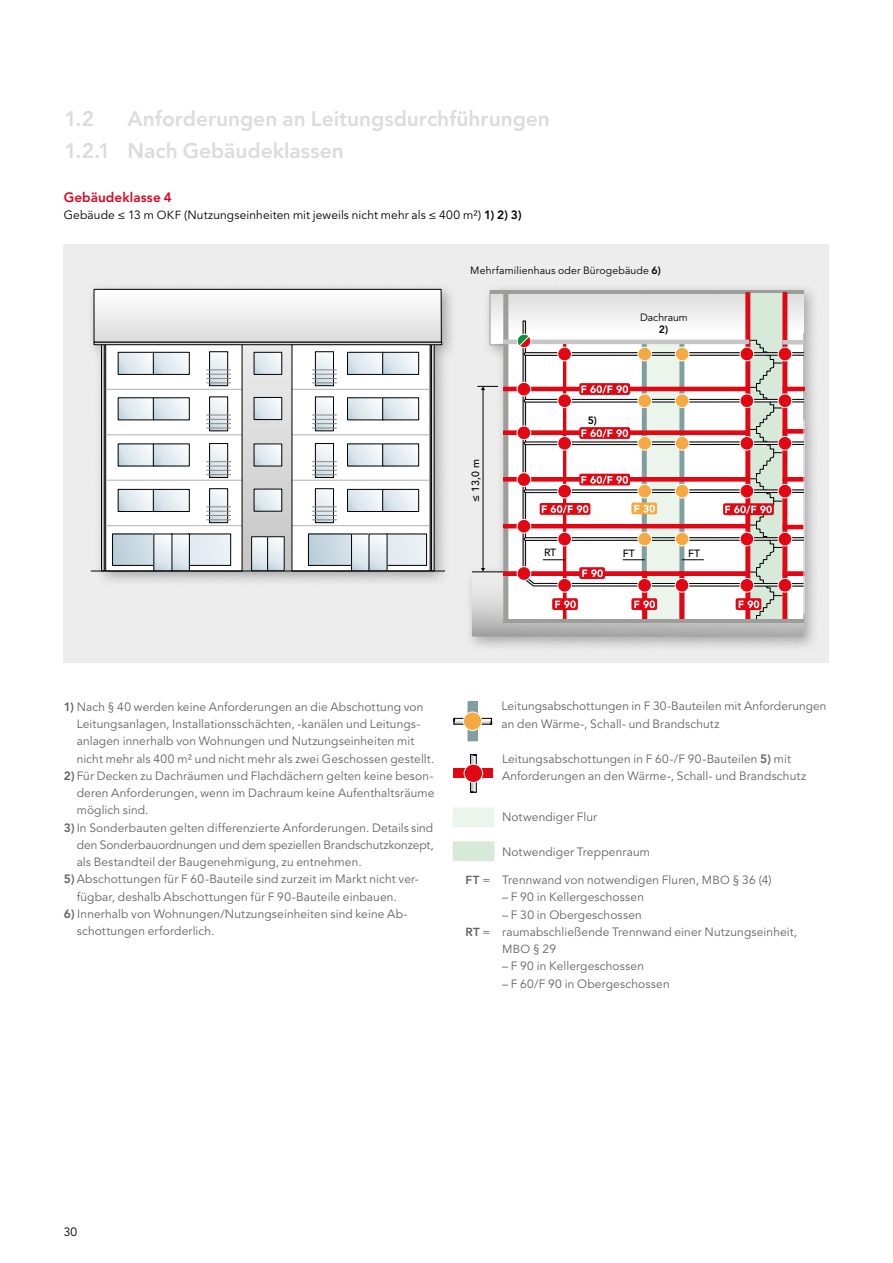
<style>
.page{position:relative;width:893px;height:1263px;background:#fff}
.page>*{position:absolute;margin:0;border:0;box-sizing:border-box;transform-origin:0 0}
.t1{font:800 21px/32.5px "Avenir LT Pro";color:#dddcdc}
.t2{font:800 13.5px "Avenir LT Pro";letter-spacing:.01em;color:#db0626}
.t3{font:12px/17.2px "Avenir LT Pro";letter-spacing:.01em;color:#646363}
.t4{font:12px "Avenir LT Pro";letter-spacing:.01em;color:#000}
.t5{font:11.7px "Avenir LT Pro";color:#646363}
.t6{font:10.5px "Avenir LT Pro";letter-spacing:.015em;color:#000}
.t7{font:500 10.5px "Avenir LT Pro";color:#000}
.t8{font:800 10.5px "Avenir LT Pro";color:#000}
.s1{font-size:11.7px}
.s2{font-weight:800}
.s3{font-weight:800;font-size:11.7px}
.s4{font-size:12px}
</style>
<div class="page">
<div style="left:64px;top:245px;width:765px;height:418px;background:#ededed"></div>
<div style="left:453px;top:807px;width:42px;height:20px;background:#ebf5ec"></div>
<div style="left:453px;top:841px;width:42px;height:20px;background:#d7ead9;border:2px solid #d7ead9"></div>
<svg style="left:453px;top:718px;width:39px;height:7px"></svg>
<div style="left:468px;top:702px;width:9px;height:39px;background:#809fa5"></div>
<div style="left:468px;top:701px;width:9px;height:40px;border:1px solid #829e92"></div>
<div style="left:463px;top:712px;width:19px;height:18px;background:#f7a941;border-radius:50%"></div>
<div style="left:463px;top:712px;width:19px;height:19px;border:1px solid #fff;border-radius:50%"></div>
<svg style="left:470px;top:754px;width:7px;height:39px"></svg>
<div style="left:454px;top:769px;width:39px;height:9px;background:#e30613"></div>
<div style="left:464px;top:764px;width:19px;height:18px;background:#e30613;border-radius:50%"></div>
<div style="left:464px;top:764px;width:19px;height:19px;border:1px solid #fff;border-radius:50%"></div>
<div style="left:84px;top:281px;width:376px;height:306px;background:#000;opacity:.3"></div>
<svg style="left:90px;top:289px;width:355px;height:282px"></svg>
<svg style="left:244px;top:346px;width:46px;height:223px"></svg>
<svg style="left:256px;top:354px;width:24px;height:19px"></svg>
<div style="left:254px;top:352px;width:28px;height:23px;border:1px solid #000"></div>
<svg style="left:256px;top:446px;width:24px;height:18px"></svg>
<svg style="left:256px;top:399px;width:24px;height:19px"></svg>
<div style="left:254px;top:397px;width:28px;height:23px;border:1px solid #000"></div>
<svg style="left:256px;top:491px;width:24px;height:18px"></svg>
<svg style="left:317px;top:353px;width:15px;height:17px"></svg>
<div style="left:315px;top:351px;width:19px;height:35px;border:1px solid #000"></div>
<svg style="left:317px;top:445px;width:15px;height:31px"></svg>
<div style="left:315px;top:443px;width:19px;height:35px;border:1px solid #000"></div>
<svg style="left:317px;top:399px;width:15px;height:16px"></svg>
<div style="left:315px;top:397px;width:19px;height:34px;border:1px solid #000"></div>
<svg style="left:317px;top:490px;width:15px;height:31px"></svg>
<div style="left:315px;top:488px;width:19px;height:35px;border:1px solid #000"></div>
<svg style="left:312px;top:370px;width:25px;height:14px"></svg>
<svg style="left:312px;top:461px;width:25px;height:14px"></svg>
<svg style="left:312px;top:415px;width:25px;height:14px"></svg>
<svg style="left:312px;top:507px;width:25px;height:13px"></svg>
<svg style="left:253px;top:538px;width:13px;height:31px"></svg>
<div style="left:251px;top:536px;width:17px;height:35px;border:1px solid #000"></div>
<svg style="left:269px;top:538px;width:13px;height:31px"></svg>
<div style="left:267px;top:536px;width:17px;height:35px;border:1px solid #000"></div>
<svg style="left:120px;top:354px;width:32px;height:19px"></svg>
<div style="left:118px;top:352px;width:36px;height:23px;border:1px solid #000"></div>
<div style="left:347px;top:352px;width:36px;height:22px;background:linear-gradient(to right,#cfdde6,#f7f9fb)"></div>
<div style="left:347px;top:352px;width:37px;height:23px;border:1px solid #000"></div>
<svg style="left:120px;top:400px;width:32px;height:18px"></svg>
<div style="left:347px;top:398px;width:36px;height:22px;background:linear-gradient(to right,#cedde6,#f7f9fb)"></div>
<svg style="left:120px;top:491px;width:32px;height:19px"></svg>
<div style="left:118px;top:489px;width:36px;height:23px;border:1px solid #000"></div>
<div style="left:347px;top:489px;width:36px;height:22px;background:linear-gradient(to right,#cfdde6,#f7f9fb)"></div>
<div style="left:347px;top:489px;width:37px;height:23px;border:1px solid #000"></div>
<svg style="left:120px;top:446px;width:32px;height:18px"></svg>
<div style="left:347px;top:444px;width:36px;height:22px;background:linear-gradient(to right,#cedde6,#f7f9fb)"></div>
<div style="left:153px;top:352px;width:36px;height:22px;background:linear-gradient(to right,#cfdee7,#f7fafb)"></div>
<div style="left:153px;top:352px;width:37px;height:23px;border:1px solid #000"></div>
<svg style="left:384px;top:354px;width:33px;height:19px"></svg>
<div style="left:382px;top:352px;width:37px;height:23px;border:1px solid #000"></div>
<div style="left:153px;top:398px;width:36px;height:22px;background:linear-gradient(to right,#d0dee7,#f7fafb)"></div>
<div style="left:153px;top:398px;width:37px;height:22px;border:1px solid #000"></div>
<svg style="left:384px;top:400px;width:33px;height:18px"></svg>
<div style="left:382px;top:398px;width:37px;height:22px;border:1px solid #000"></div>
<div style="left:153px;top:489px;width:36px;height:22px;background:linear-gradient(to right,#cfdee7,#f7fafb)"></div>
<div style="left:153px;top:489px;width:37px;height:23px;border:1px solid #000"></div>
<svg style="left:384px;top:491px;width:33px;height:19px"></svg>
<div style="left:382px;top:489px;width:37px;height:23px;border:1px solid #000"></div>
<div style="left:153px;top:444px;width:36px;height:22px;background:linear-gradient(to right,#d0dee7,#f7fafb)"></div>
<div style="left:153px;top:444px;width:37px;height:22px;border:1px solid #000"></div>
<svg style="left:384px;top:446px;width:33px;height:18px"></svg>
<div style="left:382px;top:444px;width:37px;height:22px;border:1px solid #000"></div>
<div style="left:464px;top:282px;width:356px;height:370px;background:#000;opacity:.3"></div>
<hr style="left:804px;top:420px;width:1px;height:194px;background:#fff">
<svg style="left:472px;top:290px;width:332px;height:347px"></svg>
<h1 class="t1" style="left:65px;top:102px;width:487px;text-indent:63px">Anforderungen an Leitungsdurchführungen<br>1.2.1 Nach Gebäudeklassen</h1>
<p class="t2" style="left:64px;top:189px;width:110px">Gebäudeklasse 4</p>
<p class="t4" style="left:64px;top:208px;width:459px">Gebäude ≤ 13 m <span class="s1">OKF</span> (Nutzungseinheiten mit jeweils nicht mehr als ≤ 400 m²) <span class="s2">1) 2) 3)</span></p>
<h1 class="t1" style="left:65px;top:102px;width:31px">1.2</h1>
<p class="t6" style="left:470px;top:264px;width:192px">Mehrfamilienhaus oder Bürogebäude <span class="s2">6)</span></p>
<p class="t6" style="left:640px;top:311px;width:49px">Dachraum</p>
<p class="t7" style="left:469px;top:502px;width:44px;rotate:-90deg">≤ 13,0 m</p>
<p class="t8" style="left:588px;top:415px;width:11px">5)</p>
<p class="t8" style="left:659px;top:323px;width:11px">2)</p>
<p class="t7" style="left:544px;top:546px;width:14px">RT</p>
<p class="t7" style="left:623px;top:547px;width:14px">FT</p>
<p class="t7" style="left:688px;top:547px;width:14px">FT</p>
<p class="t3" style="left:77px;top:698px;width:359px;text-indent:-13px"><span class="s2">1)</span> Nach § 40 werden keine Anforderungen an die Abschottung von Leitungsanlagen, Installationsschächten, -kanälen und Leitungs&shy;anlagen innerhalb von Wohnungen und Nutzungseinheiten mit nicht mehr als 400 m² und nicht mehr als zwei Geschossen gestellt.</p>
<p class="t3" style="left:77px;top:767px;width:359px;text-indent:-13px"><span class="s2">2)</span> Für Decken zu Dachräumen und Flachdächern gelten keine beson&shy;deren Anforderungen, wenn im Dachraum keine Aufenthaltsräume möglich sind.</p>
<p class="t3" style="left:64px;top:819px;width:371px"><span class="s2">3)</span> In Sonderbauten gelten differenzierte Anforderungen. Details sind</p>
<p class="t3" style="left:77px;top:836px;width:359px">den Sonderbauordnungen und dem speziellen Brandschutzkonzept,</p>
<p class="t3" style="left:77px;top:853px;width:286px">als Bestandteil der Baugenehmigung, zu entnehmen.</p>
<p class="t3" style="left:64px;top:871px;width:355px"><span class="s2">5)</span>Abschottungen für F 60-Bauteile sind zurzeit im Markt nicht ver-</p>
<p class="t3" style="left:77px;top:888px;width:322px">fügbar, deshalb Abschottungen für F 90-Bauteile einbauen.</p>
<p class="t3" style="left:77px;top:905px;width:331px;text-indent:-13px"><span class="s2">6)</span> Innerhalb von Wohnungen/Nutzungseinheiten sind keine Ab&shy;schottungen erforderlich.</p>
<p class="t3" style="left:501px;top:698px;width:327px">Leitungsabschottungen in F 30-Bauteilen mit Anforderungen an den Wärme-, Schall- und Brandschutz</p>
<p class="t3" style="left:502px;top:751px;width:306px">Leitungsabschottungen in F 60-/F 90-Bauteilen <span class="s2">5)</span> mit<br>Anforderungen an den Wärme-, Schall- und Brandschutz</p>
<p class="t3" style="left:502px;top:808px;width:97px">Notwendiger Flur</p>
<p class="t3" style="left:502px;top:843px;width:150px">Notwendiger Treppenraum</p>
<p class="t3" style="left:465px;top:871px;width:308px"><span class="s3">FT</span> = Trennwand von notwendigen Fluren, <span class="s1">MBO</span> § 36 (4)</p>
<p class="t3" style="left:502px;top:889px;width:143px">– F 90 in Kellergeschossen</p>
<p class="t3" style="left:465px;top:906px;width:333px;text-indent:37px">– F 30 in Obergeschossen<br><span class="s3">RT</span> = raumabschließende Trennwand einer Nutzungseinheit,</p>
<p class="t5" style="left:502px;top:942px;width:56px">MBO <span class="s4">§ 29</span></p>
<p class="t3" style="left:502px;top:958px;width:143px">– F 90 in Kellergeschossen</p>
<p class="t3" style="left:502px;top:975px;width:169px">– F 60/F 90 in Obergeschossen</p>
<p class="t4" style="left:64px;top:1224px;width:15px">30</p>
</div>
